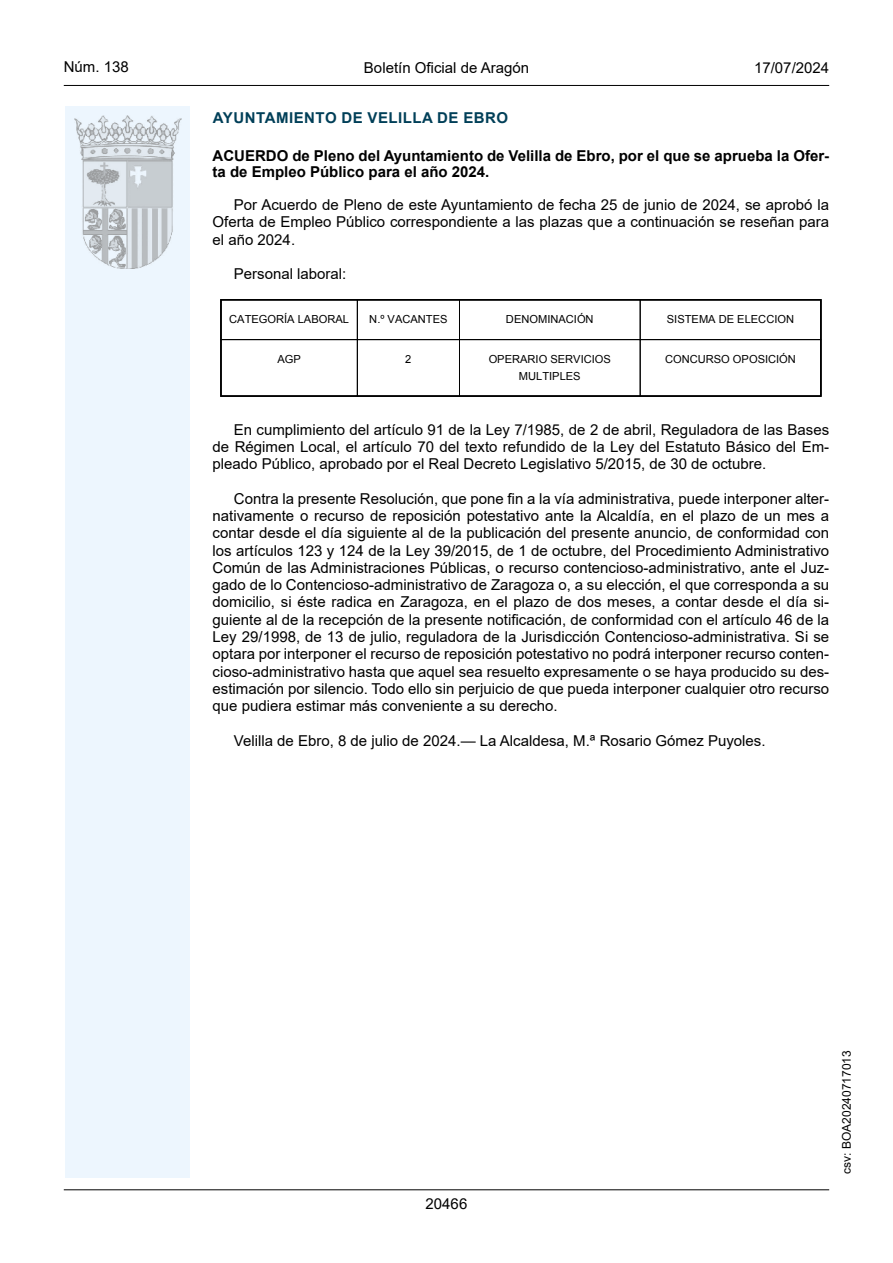
<style>
.page{position:relative;width:893px;height:1263px;background:#fff}
.page>*{position:absolute;margin:0;border:0;box-sizing:border-box;transform-origin:0 0}
.inicio_de_parrafo{font:15px/17.2px "Arial";color:#000;text-align:justify}
.Titulo_text{font:700 15px/16.5px "Arial";color:#000}
.emisor_text{font:700 15px "Arial";letter-spacing:.035em;color:#003f58}
.estilo_head-c{font:15px "Arial";color:#000}
.estilo_head-d{font:15px "Arial MT2";color:#000}
.estilo_head-i{font:15px "Arial MT2";color:#000}
.numero_pagina{font:15px "Arial MT2";color:#000}
.estilo_head-i-2{font:12px "Arial MT2";color:#000}
.t1{font:11.1px/16.6px "Knhwwm Arial";color:#000;text-align:center}
</style>
<div class="page">
<div style="left:65px;top:106px;width:125px;height:1072px;background:#edf6fe"></div>
<img style="left:75px;top:115px;width:106px;height:153px">
<hr style="left:64px;top:85px;width:765px;height:1px;background:#000">
<hr style="left:64px;top:1189px;width:765px;height:1px;background:#000">
<div style="left:357px;top:299px;width:103px;height:41px;border:1px solid #000"></div>
<div style="left:640px;top:299px;width:181px;height:41px;border:1px solid #000"></div>
<div style="left:221px;top:339px;width:137px;height:57px;border:1px solid #000"></div>
<div style="left:357px;top:339px;width:103px;height:57px;border:1px solid #000"></div>
<div style="left:459px;top:339px;width:181px;height:57px;border:1px solid #000"></div>
<div style="left:640px;top:339px;width:181px;height:57px;border:1px solid #000"></div>
<div style="left:220px;top:299px;width:601px;height:98px;border:1px solid #000"></div>
<p class="estilo_head-i" style="left:64px;top:57px;width:67px">Núm. 138</p>
<p class="estilo_head-c" style="left:364px;top:57px;width:167px">Boletín Oficial de Aragón</p>
<p class="estilo_head-d" style="left:754px;top:57px;width:77px">17/07/2024</p>
<h5 class="emisor_text" style="left:213px;top:107px;width:297px">AYUNTAMIENTO DE VELILLA DE EBRO</h5>
<p class="Titulo_text" style="left:213px;top:147px;width:618px">ACUERDO de Pleno del Ayuntamiento de Velilla de Ebro, por el que se aprueba la Ofer&shy;ta de Empleo Público para el año 2024.</p>
<p class="inicio_de_parrafo" style="left:213px;top:196px;width:618px;text-indent:21px">Por Acuerdo de Pleno de este Ayuntamiento de fecha 25 de junio de 2024, se aprobó la Oferta de Empleo Público correspondiente a las plazas que a continuación se reseñan para el año 2024.</p>
<p class="inicio_de_parrafo" style="left:234px;top:265px;width:114px">Personal laboral:</p>
<p class="t1" style="left:229px;top:311px;width:121px">CATEGORÍA LABORAL</p>
<p class="t1" style="left:369px;top:311px;width:80px">N.º VACANTES</p>
<p class="t1" style="left:506px;top:311px;width:89px">DENOMINACIÓN</p>
<p class="t1" style="left:667px;top:311px;width:129px">SISTEMA DE ELECCION</p>
<p class="t1" style="left:277px;top:351px;width:25px">AGP</p>
<p class="t1" style="left:405px;top:351px;width:8px">2</p>
<p class="t1" style="left:489px;top:351px;width:124px">OPERARIO SERVICIOS<br>MULTIPLES</p>
<p class="t1" style="left:665px;top:351px;width:132px">CONCURSO OPOSICIÓN</p>
<p class="inicio_de_parrafo" style="left:213px;top:421px;width:618px;text-indent:21px">En cumplimiento del artículo 91 de la Ley 7/1985, de 2 de abril, Reguladora de las Bases de Régimen Local, el artículo 70 del texto refundido de la Ley del Estatuto Básico del Em&shy;pleado Público, aprobado por el Real Decreto Legislativo 5/2015, de 30 de octubre.</p>
<p class="inicio_de_parrafo" style="left:213px;top:490px;width:618px;text-indent:21px">Contra la presente Resolución, que pone fin a la vía administrativa, puede interponer alter&shy;nativamente o recurso de reposición potestativo ante la Alcaldía, en el plazo de un mes a contar desde el día siguiente al de la publicación del presente anuncio, de conformidad con los artículos 123 y 124 de la Ley 39/2015, de 1 de octubre, del Procedimiento Administrativo Común de las Administraciones Públicas, o recurso contencioso-administrativo, ante el Juz&shy;gado de lo Contencioso-administrativo de Zaragoza o, a su elección, el que corresponda a su domicilio, si éste radica en Zaragoza, en el plazo de dos meses, a contar desde el día si&shy;guiente al de la recepción de la presente notificación, de conformidad con el artículo 46 de la Ley 29/1998, de 13 de julio, reguladora de la Jurisdicción Contencioso-administrativa. Si se optara por interponer el recurso de reposición potestativo no podrá interponer recurso conten&shy;cioso-administrativo hasta que aquel sea resuelto expresamente o se haya producido su des&shy;estimación por silencio. Todo ello sin perjuicio de que pueda interponer cualquier otro recurso que pudiera estimar más conveniente a su derecho.</p>
<p class="inicio_de_parrafo" style="left:234px;top:732px;width:533px">Velilla de Ebro, 8 de julio de 2024.— La Alcaldesa, M.ª Rosario Gómez Puyoles.</p>
<p class="numero_pagina" style="left:426px;top:1193px;width:43px">20466</p>
<p class="estilo_head-i-2" style="left:838px;top:1174px;width:125px;rotate:-90deg">csv: BOA20240717013</p>
</div>
